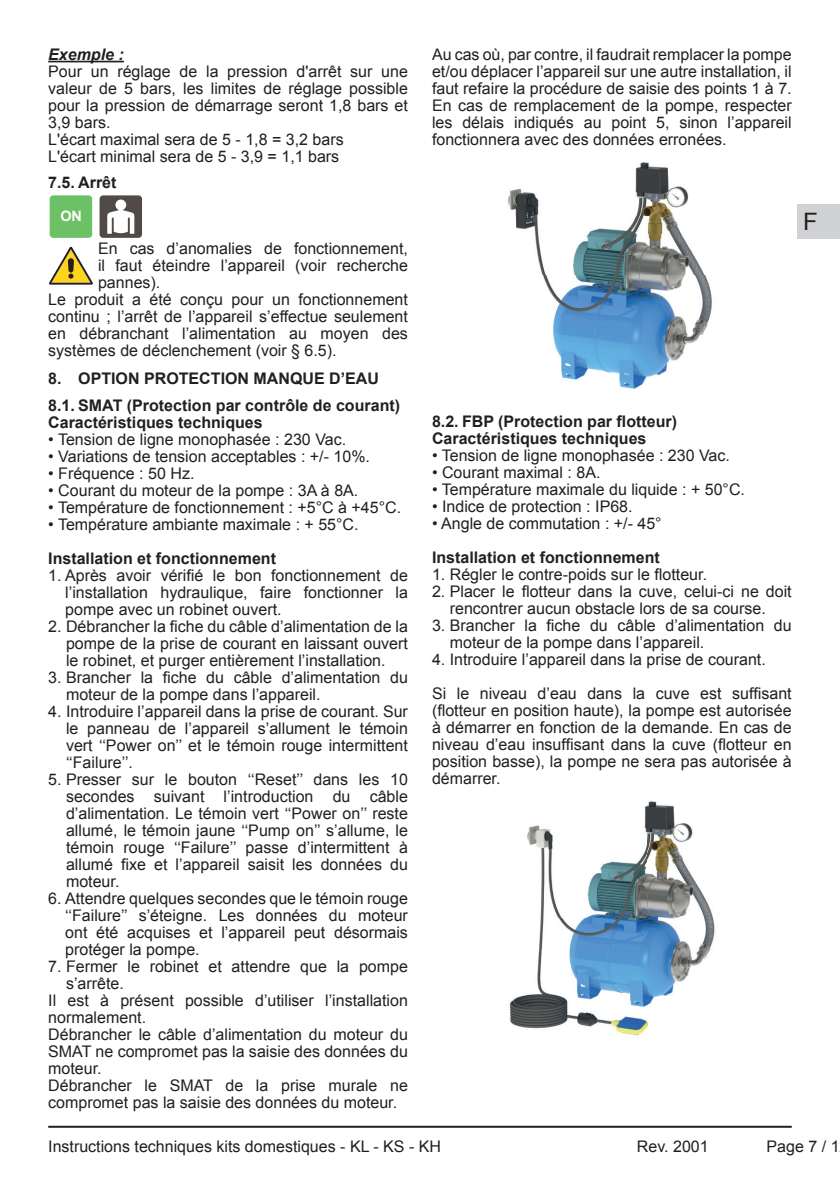
<style>
.page{position:relative;width:840px;height:1191px;background:#fff}
.page>*{position:absolute;margin:0;border:0;box-sizing:border-box;transform-origin:0 0}
.t1{font:24px "Arial";color:#231f20}
.t2{font:16px/17px "Arial";color:#231f20;text-align:justify}
.t3{font:700 16px/27.4px "Arial";color:#231f20}
.t4{font:italic 700 16px "Arial";color:#231f20}
.t5{font:700 14.4px "Arial";color:#fff}
</style>
<div class="page">
<hr style="left:48px;top:1125px;width:743px;height:2px;background:#231f20">
<div style="left:797px;top:204px;width:42px;height:34px;background:#d1d2d4"></div>
<hr style="left:48px;top:61px;width:76px;height:1px;background:#231f20">
<div style="left:52px;top:197px;width:38px;height:39px;background:#6cc065;border-radius:2px"></div>
<div style="left:50px;top:195px;width:42px;height:43px;border:4px solid #6cc065;border-radius:2px"></div>
<svg style="left:99px;top:195px;width:43px;height:43px"></svg>
<svg style="left:49px;top:247px;width:44px;height:38px"></svg>
<img style="left:507px;top:162px;width:205px;height:227px">
<img style="left:509px;top:801px;width:206px;height:235px">
<p class="t4" style="left:48px;top:44px;width:77px">Exemple :</p>
<p class="t2" style="left:48px;top:63px;width:361px;text-align:left">Pour un réglage de la pression d'arrêt sur une valeur de 5 bars, les limites de réglage possible pour la pression de démarrage seront 1,8 bars et 3,9 bars.<br>L'écart maximal sera de 5 - 1,8 = 3,2 bars<br>L'écart minimal sera de 5 - 3,9 = 1,1 bars</p>
<p class="t3" style="left:48px;top:169px;width:70px">7.5. Arrêt</p>
<p class="t5" style="left:60px;top:207px;width:23px">ON</p>
<p class="t2" style="left:98px;top:240px;width:311px">En cas d’anomalies de fonctionnement,</p>
<p class="t2" style="left:98px;top:257px;width:311px">il faut éteindre l’appareil (voir recherche</p>
<p class="t2" style="left:98px;top:274px;width:64px">pannes).</p>
<p class="t2" style="left:48px;top:291px;width:361px">Le produit a été conçu pour un fonctionnement</p>
<p class="t2" style="left:48px;top:308px;width:361px">continu ; l’arrêt de l’appareil s’effectue seulement</p>
<p class="t2" style="left:48px;top:325px;width:361px">en débranchant l’alimentation au moyen des</p>
<p class="t2" style="left:48px;top:342px;width:290px">systèmes de déclenchement (voir § 6.5).</p>
<p class="t3" style="left:48px;top:365px;width:353px">8. OPTION PROTECTION MANQUE D’EAU<br>8.1. SMAT (Protection par contrôle de courant)</p>
<p class="t3" style="left:48px;top:409px;width:216px">Caractéristiques techniques</p>
<p class="t2" style="left:48px;top:431px;width:299px">• Tension de ligne monophasée : 230 Vac.</p>
<p class="t2" style="left:48px;top:448px;width:323px">• Variations de tension acceptables : +/- 10%.</p>
<p class="t2" style="left:48px;top:465px;width:148px">• Fréquence : 50 Hz.</p>
<p class="t2" style="left:48px;top:482px;width:311px">• Courant du moteur de la pompe : 3A à 8A.</p>
<p class="t2" style="left:48px;top:499px;width:354px">• Température de fonctionnement : +5°C à +45°C.</p>
<p class="t2" style="left:48px;top:516px;width:312px">• Température ambiante maximale : + 55°C.</p>
<p class="t3" style="left:48px;top:545px;width:229px">Installation et fonctionnement</p>
<p class="t2" style="left:65px;top:567px;width:344px;text-indent:-17px">1. Après avoir vérifié le bon fonctionnement de l’installation hydraulique, faire fonctionner la pompe avec un robinet ouvert.</p>
<p class="t2" style="left:66px;top:618px;width:343px;text-indent:-18px">2. Débrancher la fiche du câble d’alimentation de la pompe de la prise de courant en laissant ouvert le robinet, et purger entièrement l’installation.</p>
<p class="t2" style="left:66px;top:669px;width:343px;text-indent:-18px">3. Brancher la fiche du câble d’alimentation du moteur de la pompe dans l’appareil.</p>
<p class="t2" style="left:66px;top:703px;width:343px;text-indent:-18px">4. Introduire l’appareil dans la prise de courant. Sur le panneau de l’appareil s’allument le témoin vert ‘‘Power on’’ et le témoin rouge intermittent ‘‘Failure’’.</p>
<p class="t2" style="left:66px;top:771px;width:343px;text-indent:-18px">5. Presser sur le bouton ‘‘Reset’’ dans les 10 secondes suivant l’introduction du câble d’alimentation. Le témoin vert ‘‘Power on’’ reste allumé, le témoin jaune ‘‘Pump on’’ s’allume, le témoin rouge ‘‘Failure’’ passe d’intermittent à allumé fixe et l’appareil saisit les données du moteur.</p>
<p class="t2" style="left:65px;top:890px;width:344px;text-indent:-17px">6. Attendre quelques secondes que le témoin rouge ‘‘Failure’’ s’éteigne. Les données du moteur ont été acquises et l’appareil peut désormais protéger la pompe.</p>
<p class="t2" style="left:48px;top:958px;width:361px">7. Fermer le robinet et attendre que la pompe</p>
<p class="t2" style="left:66px;top:975px;width:59px">s’arrête.</p>
<p class="t2" style="left:48px;top:992px;width:361px">Il est à présent possible d’utiliser l’installation</p>
<p class="t2" style="left:48px;top:1009px;width:99px">normalement.</p>
<p class="t2" style="left:48px;top:1026px;width:361px">Débrancher le câble d’alimentation du moteur du</p>
<p class="t2" style="left:48px;top:1043px;width:361px">SMAT ne compromet pas la saisie des données du</p>
<p class="t2" style="left:48px;top:1060px;width:55px">moteur.</p>
<p class="t2" style="left:48px;top:1077px;width:361px">Débrancher le SMAT de la prise murale ne</p>
<p class="t2" style="left:48px;top:1094px;width:350px">compromet pas la saisie des données du moteur.</p>
<p class="t2" style="left:432px;top:46px;width:361px">Au cas où, par contre, il faudrait remplacer la pompe et/ou déplacer l’appareil sur une autre installation, il faut refaire la procédure de saisie des points 1 à 7.<br>En cas de remplacement de la pompe, respecter les délais indiqués au point 5, sinon l’appareil fonctionnera avec des données erronées.</p>
<h1 class="t1" style="left:802px;top:206px;width:16px">F</h1>
<p class="t3" style="left:432px;top:414px;width:246px;line-height:17px">8.2. FBP (Protection par flotteur)<br>Caractéristiques techniques</p>
<p class="t2" style="left:432px;top:447px;width:299px">• Tension de ligne monophasée : 230 Vac.</p>
<p class="t2" style="left:432px;top:464px;width:170px">• Courant maximal : 8A.</p>
<p class="t2" style="left:432px;top:481px;width:314px">• Température maximale du liquide : + 50°C.</p>
<p class="t2" style="left:432px;top:498px;width:202px">• Indice de protection : IP68.</p>
<p class="t2" style="left:432px;top:515px;width:231px">• Angle de commutation : +/- 45°</p>
<p class="t3" style="left:432px;top:544px;width:229px">Installation et fonctionnement</p>
<p class="t2" style="left:432px;top:566px;width:276px">1. Régler le contre-poids sur le flotteur.</p>
<p class="t2" style="left:432px;top:583px;width:361px;text-align:center">2. Placer le flotteur dans la cuve, celui-ci ne doit rencontrer aucun obstacle lors de sa course.</p>
<p class="t2" style="left:449px;top:617px;width:343px;text-indent:-18px">3. Brancher la fiche du câble d’alimentation du moteur de la pompe dans l’appareil.</p>
<p class="t2" style="left:432px;top:643px;width:361px;line-height:34px">4. Introduire l’appareil dans la prise de courant.<br>Si le niveau d’eau dans la cuve est suffisant</p>
<p class="t2" style="left:432px;top:702px;width:361px">(flotteur en position haute), la pompe est autorisée à démarrer en fonction de la demande. En cas de niveau d’eau insuffisant dans la cuve (flotteur en position basse), la pompe ne sera pas autorisée à démarrer.</p>
<p class="t2" style="left:48px;top:1137px;width:394px">Instructions techniques kits domestiques - KL - KS - KH</p>
<p class="t2" style="left:636px;top:1137px;width:73px">Rev. 2001</p>
<p class="t2" style="left:766px;top:1137px;width:74px">Page 7 / 1</p>
</div>
